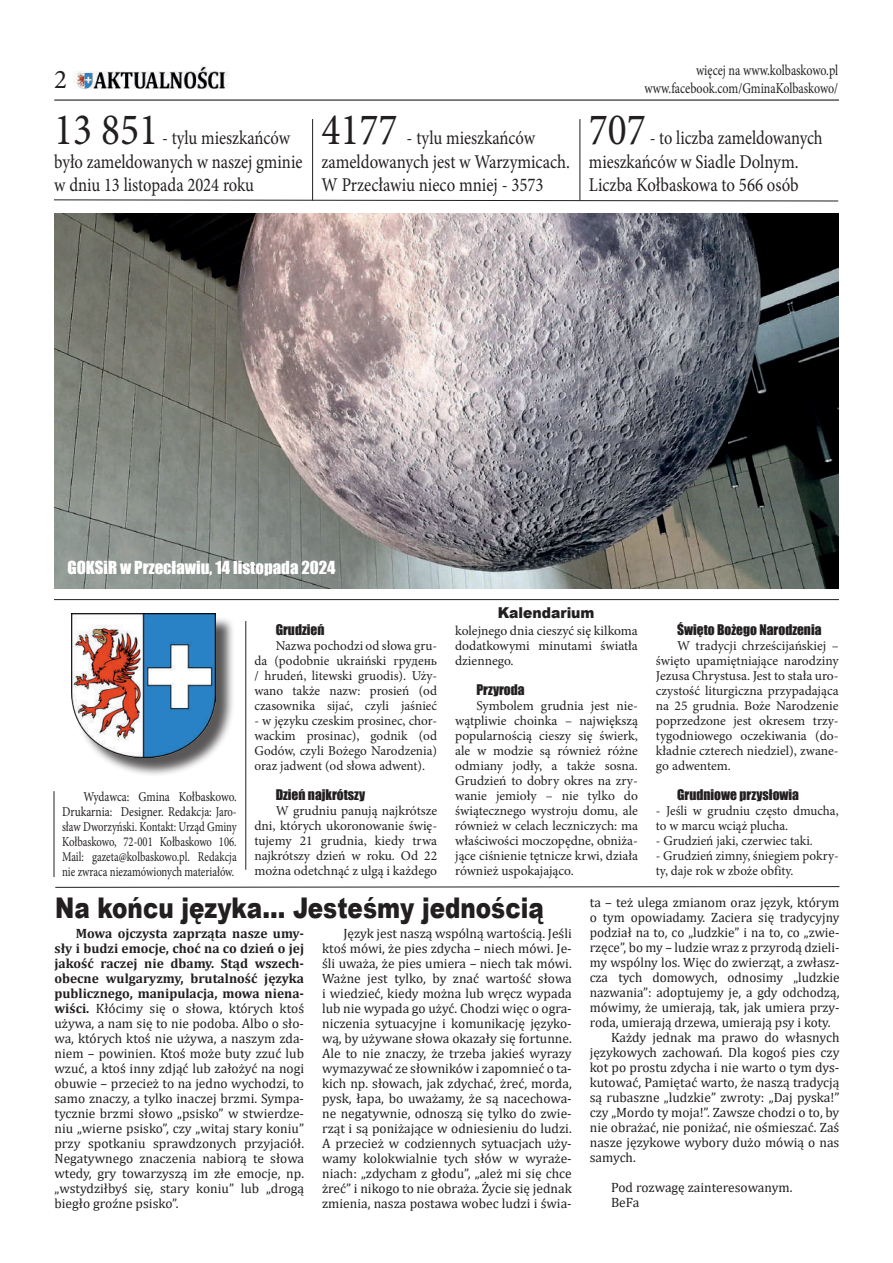
<style>
.page{position:relative;width:893px;height:1263px;background:#fff}
.page>*{position:absolute;margin:0;border:0;box-sizing:border-box;transform-origin:0 0}
.t1{font:45px "Minion Pro";color:#231f20;scale:.88 1}
.t2{font:900 28.5px "Arial";color:#231f20;scale:.81 1}
.t3{font:27px "Minion Pro";color:#231f20}
.t4{font:19.5px/23.4px "Minion Pro";color:#231f20;scale:.86 1}
.t5{font:19.5px/23.4px "Minion Pro";color:#231f20;scale:.84 1}
.t6{font:19.5px/23.4px "Minion Pro";color:#231f20;scale:.85 1}
.t7{font:16.5px "Impact";color:#fff}
.t8{font:15px/18px "Minion Pro";letter-spacing:-.005em;color:#231f20;text-align:right;scale:.8 1}
.t9{font:900 15px "Arial";color:#231f20;scale:.93 1}
.t10{font:13.5px/15px "Cambria";color:#231f20;text-align:justify}
.t11{font:13.5px/15px "Minion Pro";color:#231f20;text-align:justify}
.t12{font:13.5px/15px "Minion Pro";color:#231f20;text-align:justify;scale:.84 1}
.t13{font:13.5px "Impact";color:#231f20}
.s1{font-weight:700}
</style>
<div class="page">
<hr style="left:54px;top:99px;width:785px;height:2px;background:#231f20">
<svg style="left:54px;top:199px;width:785px;height:3px"></svg>
<hr style="left:312px;top:119px;width:1px;height:81px;background:#231f20">
<hr style="left:579px;top:119px;width:1px;height:81px;background:#231f20">
<hr style="left:54px;top:791px;width:1px;height:86px;background:#231f20">
<hr style="left:54px;top:599px;width:785px;height:1px;background:#231f20">
<hr style="left:245px;top:621px;width:1px;height:249px;background:#231f20">
<img style="left:73px;top:65px;width:157px;height:24px">
<div style="left:74px;top:616px;width:161px;height:161px;background:#231f20;opacity:.75"></div>
<img style="left:72px;top:614px;width:144px;height:144px">
<img style="left:54px;top:214px;width:784px;height:374px">
<svg style="left:55px;top:886px;width:785px;height:2px;background:#908e8e"></svg>
<h3 class="t3" style="left:54px;top:61px;width:14px">2</h3>
<h1 class="t1" style="left:54px;top:100px;width:120px">13 851</h1>
<h3 class="t6" style="left:54px;top:126px;width:294px;text-indent:108px">- tylu mieszkańców było zameldowanych w naszej gminie w dniu 13 listopada 2024 roku</h3>
<h1 class="t1" style="left:322px;top:100px;width:88px">4177</h1>
<h3 class="t4" style="left:322px;top:126px;width:290px;text-indent:85px">- tylu mieszkańców zameldowanych jest w Warzymicach.<br>W Przecławiu nieco mniej - 3573</h3>
<p class="t8" style="left:645px;top:61px;width:244px">więcej na www.kolbaskowo.pl www.facebook.com/GminaKolbaskowo/</p>
<h1 class="t1" style="left:589px;top:100px;width:66px">707</h1>
<h3 class="t5" style="left:589px;top:126px;width:280px;text-indent:61px">- to liczba zameldowanych mieszkańców w Siadle Dolnym.<br>Liczba Kołbaskowa to 566 osób</h3>
<p class="t7" style="left:68px;top:555px;width:269px">GOKSiR w Przecławiu, 14 listopada 2024</p>
<p class="t12" style="left:62px;top:789px;width:209px;text-indent:21px">Wydawca: Gmina Kołbaskowo.<br>Drukarnia: Designer. Redakcja: Jaro&shy;sław Dworzyński. Kontakt: Urząd Gminy Kołbaskowo, 72-001 Kołbaskowo 106.<br>Mail: gazeta@kolbaskowo.pl. Redakcja nie zwraca niezamówionych materiałów.</p>
<p class="t13" style="left:276px;top:620px;width:50px">Grudzień</p>
<p class="t11" style="left:254px;top:639px;width:184px;text-indent:21px">Nazwa pochodzi od słowa gru&shy;da (podobnie ukraiński грудень / hrudeń, litewski gruodis). Uży&shy;wano także nazw: prosień (od czasownika sijać, czyli jaśnieć</p>
<p class="t11" style="left:254px;top:714px;width:184px">- w języku czeskim prosinec, chor&shy;wackim prosinac), godnik (od Godów, czyli Bożego Narodzenia) oraz jadwent (od słowa adwent).</p>
<p class="t13" style="left:276px;top:785px;width:91px">Dzień najkrótszy</p>
<p class="t11" style="left:254px;top:804px;width:184px;text-indent:21px">W grudniu panują najkrótsze dni, których ukoronowanie świę&shy;tujemy 21 grudnia, kiedy trwa najkrótszy dzień w roku. Od 22 można odetchnąć z ulgą i każdego</p>
<p class="t9" style="left:498px;top:601px;width:106px">Kalendarium</p>
<p class="t11" style="left:455px;top:623px;width:184px">kolejnego dnia cieszyć się kilkoma dodatkowymi minutami światła dziennego.</p>
<p class="t13" style="left:476px;top:679px;width:50px">Przyroda</p>
<p class="t11" style="left:455px;top:698px;width:184px;text-indent:21px">Symbolem grudnia jest nie&shy;wątpliwie choinka – największą popularnością cieszy się świerk, ale w modzie są również różne odmiany jodły, a także sosna.<br>Grudzień to dobry okres na zry&shy;wanie jemioły – nie tylko do świątecznego wystroju domu, ale również w celach leczniczych: ma właściwości moczopędne, obniża&shy;jące ciśnienie tętnicze krwi, działa również uspokajająco.</p>
<p class="t13" style="left:677px;top:619px;width:146px">Święto Bożego Narodzenia</p>
<p class="t11" style="left:656px;top:639px;width:184px;text-indent:21px">W tradycji chrześcijańskiej – święto upamiętniające narodziny Jezusa Chrystusa. Jest to stała uro&shy;czystość liturgiczna przypadająca na 25 grudnia. Boże Narodzenie poprzedzone jest okresem trzy&shy;tygodniowego oczekiwania (do&shy;kładnie czterech niedziel), zwane&shy;go adwentem.</p>
<p class="t13" style="left:677px;top:784px;width:123px">Grudniowe przysłowia</p>
<p class="t11" style="left:656px;top:804px;width:184px">- Jeśli w grudniu często dmucha, to w marcu wciąż plucha.</p>
<p class="t11" style="left:656px;top:834px;width:158px">- Grudzień jaki, czerwiec taki.</p>
<p class="t11" style="left:656px;top:849px;width:184px">- Grudzień zimny, śniegiem pokry&shy;ty, daje rok w zboże obfity.</p>
<h2 class="t2" style="left:55px;top:887px;width:605px">Na końcu języka... Jesteśmy jednością</h2>
<p class="t10" style="left:54px;top:926px;width:251px;text-indent:21px"><span class="s1">Mowa ojczysta zaprząta nasze umy&shy;sły i budzi emocje, choć na co dzień o jej jakość raczej nie dbamy. Stąd wszech&shy;obecne wulgaryzmy, brutalność języka publicznego, manipulacja, mowa niena&shy;wiści.</span> Kłócimy się o słowa, których ktoś używa, a nam się to nie podoba. Albo o sło&shy;wa, których ktoś nie używa, a naszym zda&shy;niem – powinien. Ktoś może buty zzuć lub wzuć, a ktoś inny zdjąć lub założyć na nogi obuwie – przecież to na jedno wychodzi, to samo znaczy, a tylko inaczej brzmi. Sympa&shy;tycznie brzmi słowo „psisko” w stwierdze&shy;niu „wierne psisko”, czy „witaj stary koniu” przy spotkaniu sprawdzonych przyjaciół.<br>Negatywnego znaczenia nabiorą te słowa wtedy, gry towarzyszą im złe emocje, np. „wstydziłbyś się, stary koniu” lub „drogą biegło groźne psisko”.</p>
<p class="t10" style="left:322px;top:926px;width:251px;text-indent:21px">Język jest naszą wspólną wartością. Jeśli ktoś mówi, że pies zdycha – niech mówi. Je&shy;śli uważa, że pies umiera – niech tak mówi.<br>Ważne jest tylko, by znać wartość słowa i wiedzieć, kiedy można lub wręcz wypada lub nie wypada go użyć. Chodzi więc o ogra&shy;niczenia sytuacyjne i komunikację języko&shy;wą, by używane słowa okazały się fortunne.<br>Ale to nie znaczy, że trzeba jakieś wyrazy wymazywać ze słowników i zapomnieć o ta&shy;kich np. słowach, jak zdychać, żreć, morda, pysk, łapa, bo uważamy, że są nacechowa&shy;ne negatywnie, odnoszą się tylko do zwie&shy;rząt i są poniżające w odniesieniu do ludzi.<br>A przecież w codziennych sytuacjach uży&shy;wamy kolokwialnie tych słów w wyraże&shy;niach: „zdycham z głodu”, „ależ mi się chce żreć” i nikogo to nie obraża. Życie się jednak zmienia, nasza postawa wobec ludzi i świa-</p>
<p class="t10" style="left:590px;top:894px;width:251px">ta – też ulega zmianom oraz język, którym</p>
<p class="t10" style="left:590px;top:909px;width:251px">o tym opowiadamy. Zaciera się tradycyjny</p>
<p class="t10" style="left:590px;top:924px;width:251px">podział na to, co „ludzkie” i na to, co „zwie-</p>
<p class="t10" style="left:590px;top:939px;width:251px">rzęce”, bo my – ludzie wraz z przyrodą dzieli-</p>
<p class="t10" style="left:590px;top:954px;width:251px">my wspólny los. Więc do zwierząt, a zwłasz-</p>
<p class="t10" style="left:590px;top:969px;width:251px">cza tych domowych, odnosimy „ludzkie</p>
<p class="t10" style="left:590px;top:984px;width:251px">nazwania”: adoptujemy je, a gdy odchodzą,</p>
<p class="t10" style="left:590px;top:999px;width:251px">mówimy, że umierają, tak, jak umiera przy-</p>
<p class="t10" style="left:590px;top:1014px;width:242px">roda, umierają drzewa, umierają psy i koty.</p>
<p class="t10" style="left:611px;top:1029px;width:230px">Każdy jednak ma prawo do własnych</p>
<p class="t10" style="left:590px;top:1044px;width:251px">językowych zachowań. Dla kogoś pies czy</p>
<p class="t10" style="left:590px;top:1059px;width:251px">kot po prostu zdycha i nie warto o tym dys-</p>
<p class="t10" style="left:590px;top:1074px;width:251px">kutować, Pamiętać warto, że naszą tradycją</p>
<p class="t10" style="left:590px;top:1089px;width:251px">są rubaszne „ludzkie” zwroty: „Daj pyska!”</p>
<p class="t10" style="left:590px;top:1104px;width:251px">czy „Mordo ty moja!”. Zawsze chodzi o to, by</p>
<p class="t10" style="left:590px;top:1119px;width:251px">nie obrażać, nie poniżać, nie ośmieszać. Zaś</p>
<p class="t10" style="left:590px;top:1134px;width:251px">nasze językowe wybory dużo mówią o nas</p>
<p class="t10" style="left:590px;top:1149px;width:48px">samych.</p>
<p class="t10" style="left:611px;top:1179px;width:183px">Pod rozwagę zainteresowanym.<br>BeFa</p>
</div>
